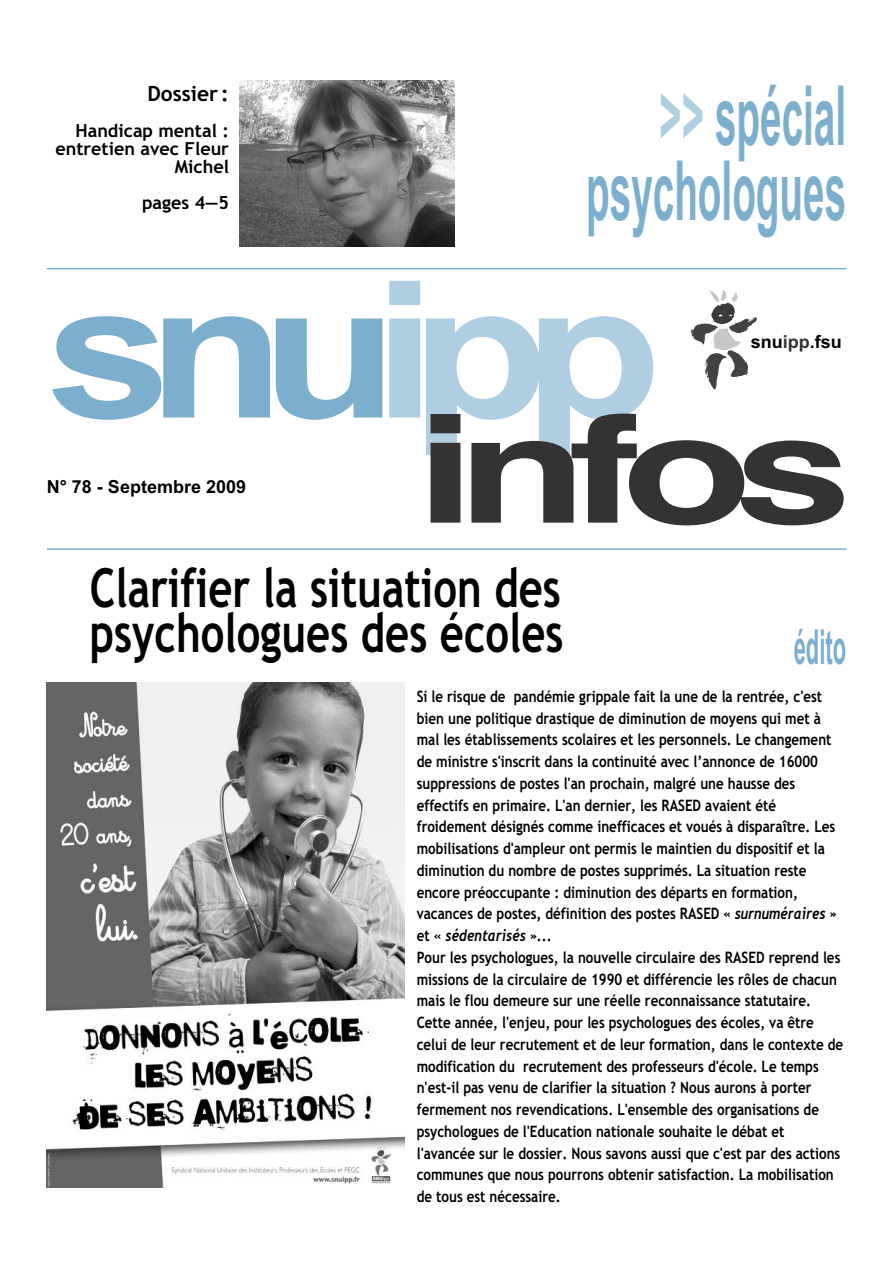
<style>
.page{position:relative;width:893px;height:1263px;background:#fff}
.page>*{position:absolute;margin:0;border:0;box-sizing:border-box;transform-origin:0 0}
.t1{font:700 190.95px "Arial";letter-spacing:-.11em;color:#7caece;scale:1.18 1}
.t2{font:700 150px "Helvetica";letter-spacing:-.085em;color:#333;scale:1.41 1}
.t3{font:700 82.95px/73.9px "Arial";color:#7caece;text-align:right;scale:.47 1}
.t4{font:700 54px/45.2px "Trebuchet MS";color:#000;scale:.78 1}
.t5{font:700 48.3px "Arial";color:#7caece;scale:.45 1}
.t6{font:700 21px "Trebuchet MS";color:#000}
.t7{font:700 18px/18px "Trebuchet MS";color:#000;text-align:right}
.t8{font:700 18px "Arial";color:#000}
.t9{font:700 15.75px/21.8px "Trebuchet MS";color:#000;scale:.85 1}
.t10{font:italic 700 15.75px "Trebuchet";color:#000;scale:.85 1}
.s1{color:#b0cee1}
.s2{color:#333}
.s3{font-family:"Trebuchet";font-style:italic}
.s4{font-family:"Trebuchet MS";font-style:normal}
</style>
<div class="page">
<hr style="left:47px;top:548px;width:799px;height:2px;background:#7caece">
<img style="left:704px;top:317px;width:53px;height:73px">
<hr style="left:47px;top:268px;width:799px;height:1px;background:#7caece">
<img style="left:239px;top:80px;width:215px;height:167px">
<img style="left:47px;top:683px;width:358px;height:505px">
<h3 class="t6" style="left:147px;top:81px;width:83px">Dossier :</h3>
<p class="t7" style="left:55px;top:122px;width:175px">Handicap mental : entretien avec Fleur<br>Michel</p>
<p class="t7" style="left:142px;top:194px;width:88px">pages 4—5</p>
<h3 class="t3" style="left:586px;top:80px;width:555px"><span class="s1">&gt;&gt;</span> spécial psychologues</h3>
<h1 class="t1" style="left:47px;top:240px;width:523px">snu<span class="s1">ipp</span></h1>
<p class="t8" style="left:751px;top:331px;width:92px">snu<span class="s2">ipp</span>.fsu</p>
<h2 class="t2" style="left:416px;top:383px;width:310px">infos</h2>
<p class="t8" style="left:47px;top:476px;width:201px">N° 78 - Septembre 2009</p>
<h3 class="t4" style="left:90px;top:566px;width:609px">Clarifier la situation des psychologues des écoles</h3>
<p class="t9" style="left:417px;top:685px;width:495px">Si le risque de pandémie grippale fait la une de la rentrée, c'est bien une politique drastique de diminution de moyens qui met à mal les établissements scolaires et les personnels. Le changement de ministre s'inscrit dans la continuité avec l’annonce de 16000 suppressions de postes l'an prochain, malgré une hausse des effectifs en primaire. L'an dernier, les RASED avaient été froidement désignés comme inefficaces et voués à disparaître. Les mobilisations d'ampleur ont permis le maintien du dispositif et la diminution du nombre de postes supprimés. La situation reste encore préoccupante : diminution des départs en formation, vacances de postes, définition des postes RASED <span class="s3">« surnuméraires »</span></p>
<p class="t10" style="left:417px;top:926px;width:160px"><span class="s4">et «</span> sédentarisés »<span class="s4">...</span></p>
<p class="t9" style="left:417px;top:946px;width:503px">Pour les psychologues, la nouvelle circulaire des RASED reprend les missions de la circulaire de 1990 et différencie les rôles de chacun mais le flou demeure sur une réelle reconnaissance statutaire.<br>Cette année, l'enjeu, pour les psychologues des écoles, va être celui de leur recrutement et de leur formation, dans le contexte de modification du recrutement des professeurs d'école. Le temps n'est-il pas venu de clarifier la situation ? Nous aurons à porter fermement nos revendications. L'ensemble des organisations de psychologues de l'Education nationale souhaite le débat et l'avancée sur le dossier. Nous savons aussi que c'est par des actions communes que nous pourrons obtenir satisfaction. La mobilisation de tous est nécessaire.</p>
<h3 class="t5" style="left:794px;top:619px;width:118px">édito</h3>
</div>
